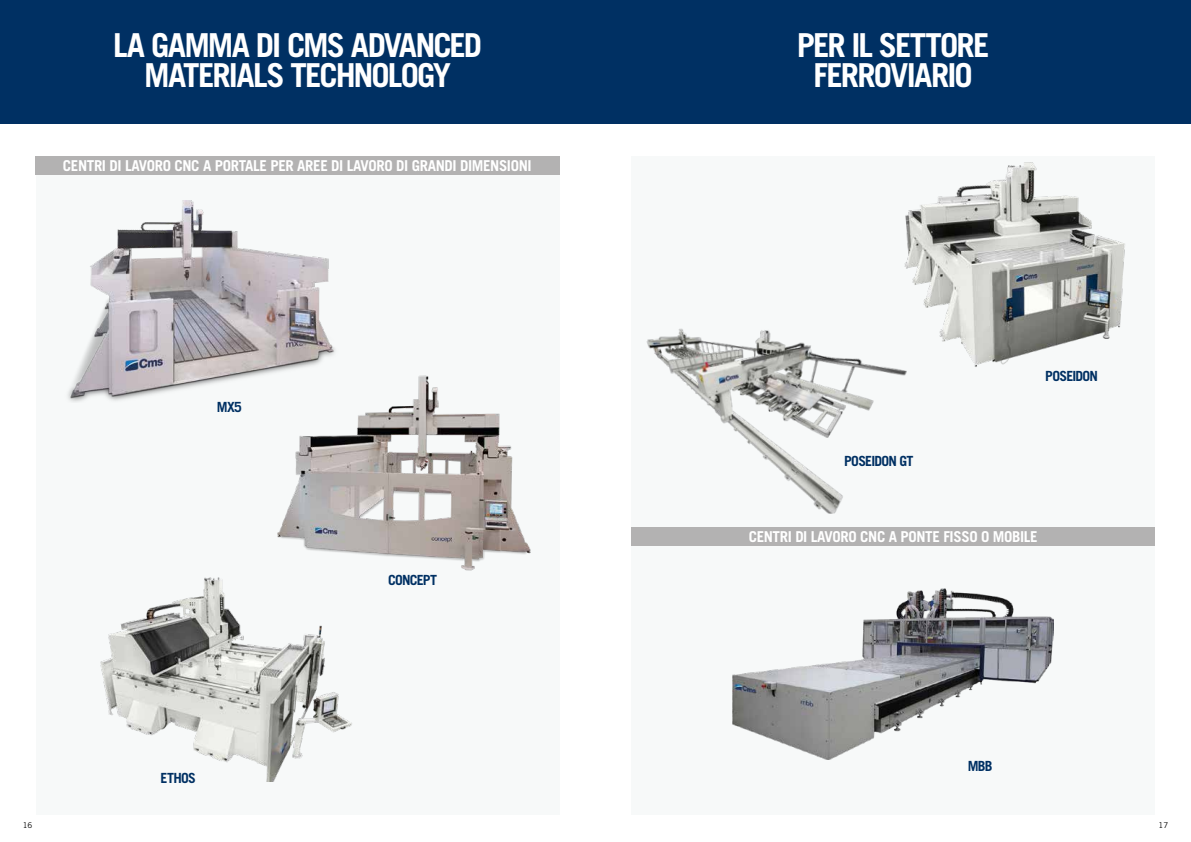
<style>
.page{position:relative;width:1191px;height:842px;background:#fff}
.page>*{position:absolute;margin:0;border:0;box-sizing:border-box;transform-origin:0 0}
.t1{font:700 33px/30.5px "Trade Gothic LT Std";letter-spacing:-.055em;color:#fff;text-align:center}
.t2{font:700 15px "Trade Gothic LT Std";letter-spacing:-.025em;color:#fff}
.t3{font:700 14px "Trade Gothic LT Std";letter-spacing:-.055em;color:#003063}
.t4{font:8px "Trade Gothic LT Std";color:#000}
</style>
<div class="page">
<div style="left:0;top:0;width:1191px;height:123px;background:#003063"></div>
<div style="left:631px;top:156px;width:524px;height:658px;background:#f7f9f9"></div>
<img style="left:646px;top:328px;width:228px;height:186px">
<div style="left:36px;top:156px;width:523px;height:658px;background:#f7f9f9"></div>
<img style="left:68px;top:201px;width:267px;height:201px">
<img style="left:862px;top:162px;width:263px;height:215px">
<img style="left:732px;top:588px;width:321px;height:171px">
<img style="left:266px;top:371px;width:265px;height:200px">
<img style="left:100px;top:560px;width:267px;height:221px">
<div style="left:631px;top:527px;width:524px;height:19px;background:#b3b2b2"></div>
<div style="left:35px;top:156px;width:524px;height:18px;background:#b3b2b2"></div>
<h1 class="t1" style="left:113px;top:29px;width:370px">LA GAMMA DI CMS ADVANCED<br>MATERIALS TECHNOLOGY</h1>
<h1 class="t1" style="left:796px;top:29px;width:194px">PER IL SETTORE<br>FERROVIARIO</h1>
<p class="t2" style="left:63px;top:156px;width:470px">CENTRI DI LAVORO CNC A PORTALE PER AREE DI LAVORO DI GRANDI DIMENSIONI</p>
<p class="t3" style="left:217px;top:399px;width:27px">MX5</p>
<p class="t3" style="left:161px;top:769px;width:37px">ETHOS</p>
<p class="t3" style="left:388px;top:571px;width:51px">CONCEPT</p>
<p class="t3" style="left:1045px;top:368px;width:54px">POSEIDON</p>
<p class="t3" style="left:844px;top:452px;width:71px">POSEIDON GT</p>
<p class="t2" style="left:748px;top:527px;width:290px">CENTRI DI LAVORO CNC A PONTE FISSO O MOBILE</p>
<p class="t3" style="left:967px;top:757px;width:26px">MBB</p>
<p class="t4" style="left:23px;top:820px;width:11px">16</p>
<p class="t4" style="left:1158px;top:820px;width:11px">17</p>
</div>
